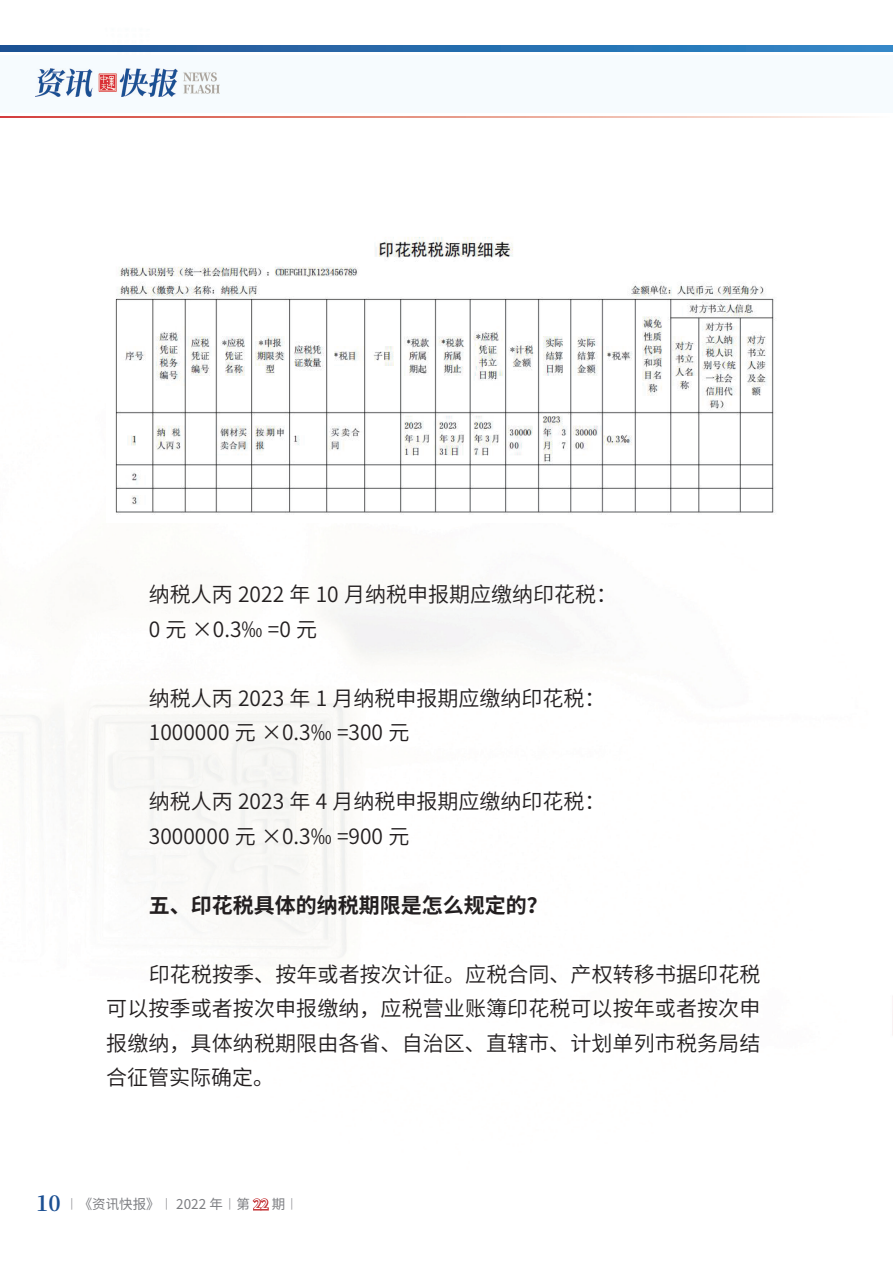
<style>
.page{position:relative;width:893px;height:1263px;background:#fff}
.page>*{position:absolute;margin:0;border:0;box-sizing:border-box;transform-origin:0 0}
.t1{font:21px/34.5px "Source Han Sans SC";color:#231f20}
.t2{font:700 21px "Source Han Sans SC";color:#231f20}
.t3{font:13.5px "Source Han Sans SC";color:#7d7e82}
.s1{font-family:"Source Han Serif SC";font-weight:700;font-size:21px;color:#1c5093}
.s2{color:#c73b3e}
</style>
<div class="page">
<img style="left:0;top:45px;width:893px;height:990px">
<div style="left:0;top:56px;width:893px;height:57px;background:#f6fbfe"></div>
<svg style="left:0;top:117px;width:893px;height:1px"></svg>
<svg style="left:0;top:46px;width:893px;height:5px;background:#276cac"></svg>
<img style="left:36px;top:68px;width:183px;height:28px">
<img style="left:106px;top:217px;width:673px;height:306px">
<p class="t1" style="left:149px;top:578px;width:470px">纳税人丙 2022 年 10 月纳税申报期应缴纳印花税：<br>0 元 ×0.3‰ =0 元</p>
<p class="t1" style="left:149px;top:681px;width:458px">纳税人丙 2023 年 1 月纳税申报期应缴纳印花税：<br>1000000 元 ×0.3‰ =300 元</p>
<p class="t1" style="left:149px;top:785px;width:458px">纳税人丙 2023 年 4 月纳税申报期应缴纳印花税：<br>3000000 元 ×0.3‰ =900 元</p>
<p class="t2" style="left:149px;top:893px;width:400px">五、印花税具体的纳税期限是怎么规定的？</p>
<p class="t1" style="left:106px;top:957px;width:656px;text-align:justify;text-indent:43px">印花税按季、按年或者按次计征。应税合同、产权转移书据印花税可以按季或者按次申报缴纳，应税营业账簿印花税可以按年或者按次申报缴纳，具体纳税期限由各省、自治区、直辖市、计划单列市税务局结合征管实际确定。</p>
<p class="t3" style="left:36px;top:1197px;width:264px"><span class="s1">10</span> ︱《资讯快报》︱ 2022 年︱第 <span class="s2">22</span> 期︱</p>
</div>
